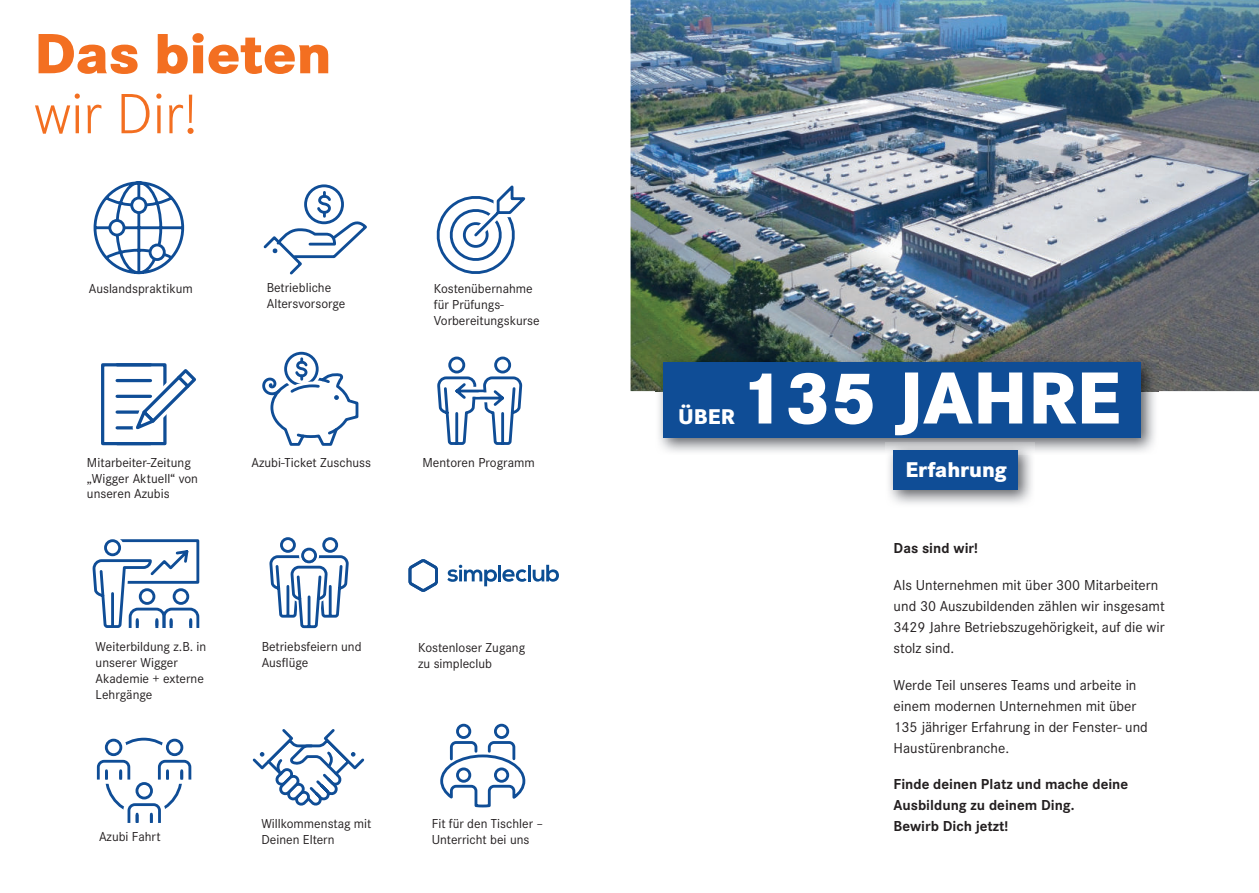
<style>
.page{position:relative;width:1259px;height:893px;background:#fff}
.page>*{position:absolute;margin:0;border:0;box-sizing:border-box;transform-origin:0 0}
.t1{font:800 76.5px "Corporate S";color:#fff}
.t2{font:800 58.8px "Corporate S";color:#f36f21}
.t3{font:300 58.8px "Corporate S";color:#f36f21}
.t4{font:800 22.2px "Corporate S";color:#fff}
.t5{font:15px/21px "Corporate S";color:#231f20}
.t6{font:700 15px/21px "Corporate S";color:#231f20}
.t7{font:13.5px/15.8px "Corporate S";color:#231f20}
</style>
<div class="page">
<img style="left:630px;top:0;width:628px;height:391px">
<img style="left:655px;top:354px;width:503px;height:98px">
<div style="left:663px;top:363px;width:478px;height:75px;background:#0f4d96"></div>
<img style="left:885px;top:442px;width:149px;height:62px">
<div style="left:893px;top:450px;width:124px;height:40px;background:#0f4d96"></div>
<div style="left:111px;top:539px;width:88px;height:45px;border:3px solid #0f4d96"></div>
<div style="left:105px;top:541px;width:15px;height:14px;background:#fff;border-radius:50%"></div>
<div style="left:101px;top:536px;width:23px;height:23px;border:9px solid #fff;border-radius:50%"></div>
<div style="left:104px;top:539px;width:17px;height:17px;border:3px solid #0f4d96;border-radius:50%"></div>
<svg style="left:92px;top:548px;width:108px;height:80px"></svg>
<div style="left:101px;top:363px;width:66px;height:82px;border:3px solid #0f4d96"></div>
<hr style="left:117px;top:363px;width:33px;height:3px;background:#0f4d96">
<hr style="left:117px;top:379px;width:33px;height:3px;background:#0f4d96">
<hr style="left:117px;top:395px;width:33px;height:3px;background:#0f4d96">
<svg style="left:117px;top:410px;width:15px;height:4px"></svg>
<hr style="left:117px;top:426px;width:33px;height:3px;background:#0f4d96">
<hr style="left:117px;top:442px;width:33px;height:3px;background:#0f4d96">
<svg style="left:132px;top:366px;width:64px;height:68px"></svg>
<svg style="left:437px;top:356px;width:86px;height:89px"></svg>
<div style="left:281px;top:349px;width:40px;height:40px;border:9px solid #fff;border-radius:50%"></div>
<svg style="left:286px;top:353px;width:31px;height:32px"></svg>
<div style="left:284px;top:352px;width:35px;height:34px;border:3px solid #0f4d96;border-radius:50%"></div>
<svg style="left:436px;top:185px;width:90px;height:89px"></svg>
<svg style="left:93px;top:181px;width:92px;height:94px"></svg>
<div style="left:110px;top:220px;width:14px;height:15px;background:#fff;border-radius:50%"></div>
<div style="left:108px;top:219px;width:17px;height:17px;border:3px solid #0f4d96;border-radius:50%"></div>
<div style="left:150px;top:245px;width:14px;height:15px;background:#fff;border-radius:50%"></div>
<div style="left:149px;top:244px;width:17px;height:17px;border:3px solid #0f4d96;border-radius:50%"></div>
<div style="left:132px;top:198px;width:14px;height:15px;background:#fff;border-radius:50%"></div>
<div style="left:130px;top:197px;width:17px;height:17px;border:3px solid #0f4d96;border-radius:50%"></div>
<div style="left:304px;top:184px;width:40px;height:40px;border:3px solid #0f4d96;border-radius:50%"></div>
<svg style="left:263px;top:192px;width:104px;height:83px"></svg>
<svg style="left:252px;top:359px;width:113px;height:447px"></svg>
<div style="left:101px;top:734px;width:25px;height:26px;border:11px solid #fff;border-radius:50%"></div>
<div style="left:105px;top:739px;width:17px;height:17px;border:3px solid #0f4d96;border-radius:50%"></div>
<div style="left:162px;top:734px;width:25px;height:26px;border:11px solid #fff;border-radius:50%"></div>
<div style="left:166px;top:739px;width:17px;height:17px;border:3px solid #0f4d96;border-radius:50%"></div>
<svg style="left:96px;top:750px;width:96px;height:73px"></svg>
<svg style="left:447px;top:564px;width:79px;height:22px"></svg>
<hr style="left:528px;top:565px;width:3px;height:16px;background:#0b4e94">
<svg style="left:533px;top:565px;width:26px;height:17px"></svg>
<svg style="left:408px;top:559px;width:30px;height:33px"></svg>
<div style="left:456px;top:724px;width:15px;height:15px;border:3px solid #0f4d96;border-radius:50%"></div>
<div style="left:494px;top:724px;width:15px;height:15px;border:3px solid #0f4d96;border-radius:50%"></div>
<svg style="left:440px;top:741px;width:86px;height:67px"></svg>
<h2 class="t2" style="left:34px;top:21px;width:299px">Das bieten</h2>
<h2 class="t3" style="left:34px;top:79px;width:165px">wir Dir!</h2>
<p class="t7" style="left:89px;top:280px;width:105px">Auslandspraktikum</p>
<p class="t7" style="left:267px;top:280px;width:80px">Betriebliche<br>Altersvorsorge</p>
<p class="t7" style="left:434px;top:281px;width:107px">Kostenübernahme für Prüfungs-<br>Vorbereitungskurse</p>
<p class="t7" style="left:87px;top:454px;width:113px">Mitarbeiter-Zeitung „Wigger Aktuell“ von unseren Azubis</p>
<p class="t7" style="left:251px;top:455px;width:121px">Azubi-Ticket Zuschuss</p>
<p class="t7" style="left:422px;top:455px;width:114px">Mentoren Programm</p>
<p class="t7" style="left:96px;top:639px;width:112px">Weiterbildung z.B. in unserer Wigger<br>Akademie + externe<br>Lehrgänge</p>
<p class="t7" style="left:99px;top:829px;width:63px">Azubi Fahrt</p>
<p class="t7" style="left:262px;top:639px;width:101px">Betriebsfeiern und<br>Ausflüge</p>
<p class="t7" style="left:418px;top:640px;width:108px">Kostenloser Zugang zu simpleclub</p>
<p class="t7" style="left:261px;top:815px;width:112px;line-height:16.2px">Willkommenstag mit<br>Deinen Eltern</p>
<p class="t7" style="left:432px;top:815px;width:113px;line-height:16.2px">Fit für den Tischler –<br>Unterricht bei uns</p>
<h3 class="t4" style="left:678px;top:404px;width:58px">ÜBER</h3>
<h1 class="t1" style="left:740px;top:356px;width:381px">135 JAHRE</h1>
<h3 class="t4" style="left:905px;top:458px;width:103px">Erfahrung</h3>
<p class="t6" style="left:893px;top:539px;width:86px">Das sind wir!</p>
<p class="t5" style="left:893px;top:575px;width:272px">Als Unternehmen mit über 300 Mitarbeitern und 30 Auszubildenden zählen wir insgesamt 3429 Jahre Betriebszugehörigkeit, auf die wir stolz sind.</p>
<p class="t5" style="left:893px;top:674px;width:256px">Werde Teil unseres Teams und arbeite in einem modernen Unternehmen mit über 135 jähriger Erfahrung in der Fenster- und Haustürenbranche.</p>
<p class="t6" style="left:893px;top:775px;width:236px">Finde deinen Platz und mache deine<br>Ausbildung zu deinem Ding.<br>Bewirb Dich jetzt!</p>
</div>
